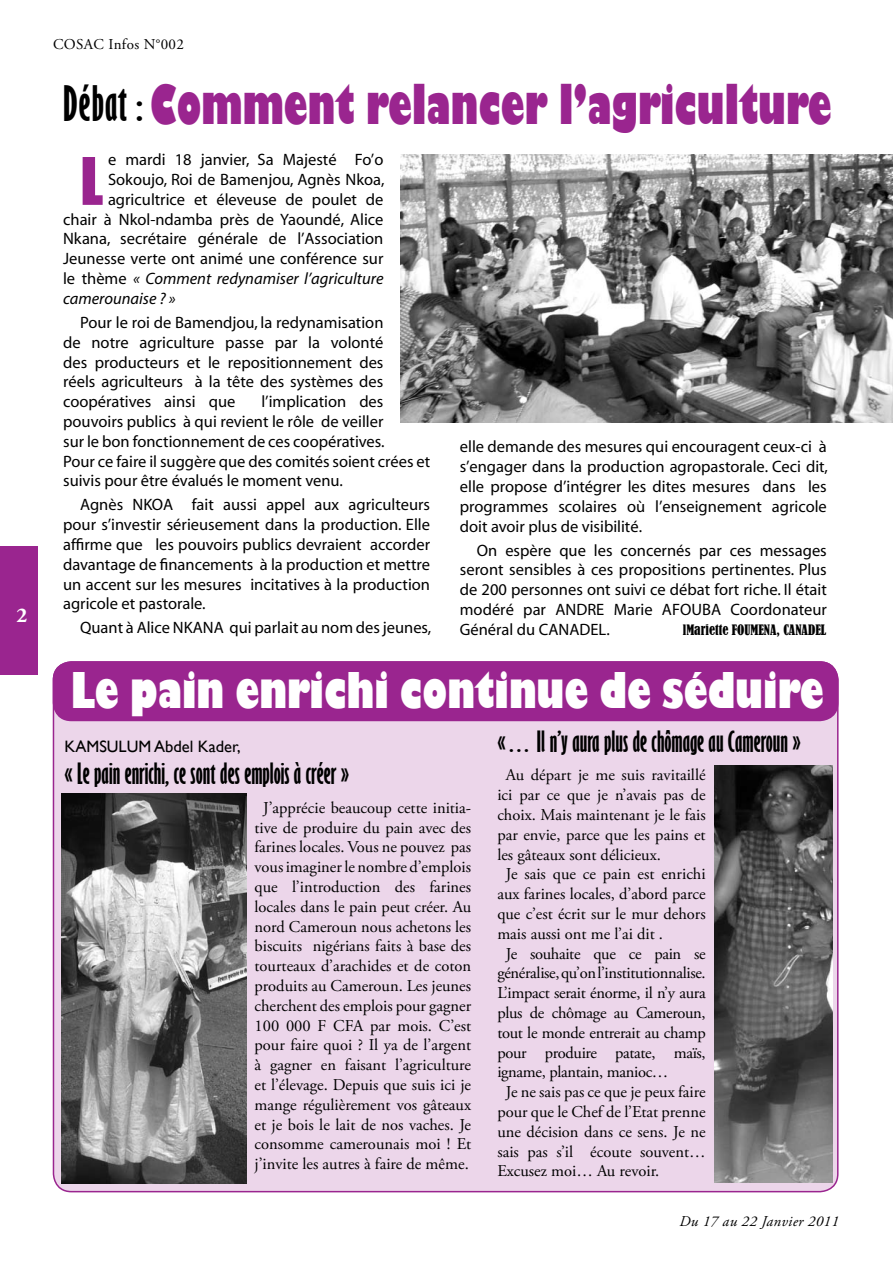
<style>
.page{position:relative;width:893px;height:1263px;background:#fff}
.page>*{position:absolute;margin:0;border:0;box-sizing:border-box;transform-origin:0 0}
.t1{font:60.6px "Impact";color:#9a258f}
.t2{font:800 52.5px "Gill Sans";color:#9a258f;scale:.65 1}
.t3{font:800 48px "Gill Sans";color:#fff;scale:.72 1}
.t4{font:700 extra-condensed 45px "Gill Sans";letter-spacing:.025em;color:#000}
.t5{font:700 extra-condensed 27px "Gill Sans";color:#000}
.t6{font:700 21px "Adobe Garamond Pro";color:#fff}
.t7{font:16.5px/19.8px "Myriad";color:#000;text-align:justify}
.t8{font:16.5px/19.8px "Adobe Garamond Pro";color:#000;text-align:center}
.t9{font:16.5px "Adobe Garamond Pro";letter-spacing:-.02em;color:#000}
.t10{font:italic 16.5px "Myriad";color:#000}
.t11{font:16.5px "Gill Sans";color:#000}
.t12{font:italic 15px "Adobe Garamond Pro";letter-spacing:.025em;color:#000}
.t13{font:15px "Adobe Garamond Pro";letter-spacing:.025em;color:#000}
.t14{font:condensed 13.5px "Bernard";color:#000}
.s1{font-style:normal}
</style>
<div class="page">
<div style="left:0;top:546px;width:38px;height:129px;background:#9a258f"></div>
<div style="left:53px;top:662px;width:785px;height:530px;background:#ecd6ea;border-radius:18px"></div>
<img style="left:400px;top:155px;width:493px;height:268px">
<div style="left:53px;top:662px;width:785px;height:58px;background:#9a258f;border-radius:18px"></div>
<div style="left:53px;top:661px;width:785px;height:60px;border:2px solid #9a258f;border-radius:18px"></div>
<img style="left:62px;top:794px;width:184px;height:389px">
<img style="left:714px;top:765px;width:119px;height:417px">
<p class="t6" style="left:16px;top:604px;width:12px">2</p>
<p class="t13" style="left:53px;top:35px;width:132px">COSAC Infos N°002</p>
<h3 class="t4" style="left:63px;top:76px;width:81px">Débat :</h3>
<h2 class="t2" style="left:150px;top:72px;width:1051px">Comment relancer l’agriculture</h2>
<h1 class="t1" style="left:80px;top:134px;width:25px">L</h1>
<p class="t7" style="left:108px;top:151px;width:277px">e mardi 18 janvier, Sa Majesté Fo’o</p>
<p class="t7" style="left:108px;top:170px;width:278px">Sokoujo, Roi de Bamenjou, Agnès Nkoa,</p>
<p class="t7" style="left:108px;top:190px;width:277px">agricultrice et éleveuse de poulet de</p>
<p class="t7" style="left:63px;top:210px;width:322px">chair à Nkol-ndamba près de Yaoundé, Alice</p>
<p class="t7" style="left:63px;top:230px;width:322px">Nkana, secrétaire générale de l’Association</p>
<p class="t7" style="left:63px;top:250px;width:322px">Jeunesse verte ont animé une conférence sur</p>
<p class="t10" style="left:63px;top:270px;width:322px"><span class="s1">le thème</span> « Comment redynamiser l’agriculture</p>
<p class="t10" style="left:63px;top:290px;width:114px">camerounaise ? »</p>
<p class="t7" style="left:63px;top:313px;width:322px;text-indent:17px">Pour le roi de Bamendjou, la redynamisation de notre agriculture passe par la volonté des producteurs et le repositionnement des réels agriculteurs à la tête des systèmes des coopératives ainsi que</p>
<p class="t7" style="left:63px;top:392px;width:369px;text-align:left;text-indent:198px">l’implication des pouvoirs publics à qui revient le rôle de veiller<br>sur le bon fonctionnement de ces coopératives.<br>Pour ce faire il suggère que des comités soient crées et suivis pour être évalués le moment venu.</p>
<p class="t7" style="left:63px;top:496px;width:368px;text-indent:17px">Agnès NKOA fait aussi appel aux agriculteurs pour s’investir sérieusement dans la production. Elle affirme que les pouvoirs publics devraient accorder davantage de financements à la production et mettre un accent sur les mesures incitatives à la production agricole et pastorale.</p>
<p class="t7" style="left:80px;top:619px;width:353px">Quant à Alice NKANA qui parlait au nom des jeunes,</p>
<p class="t7" style="left:460px;top:438px;width:370px">elle demande des mesures qui encouragent ceux-ci à s’engager dans la production agropastorale. Ceci dit, elle propose d’intégrer les dites mesures dans les programmes scolaires où l’enseignement agricole doit avoir plus de visibilité.</p>
<p class="t7" style="left:460px;top:541px;width:368px;text-indent:17px">On espère que les concernés par ces messages seront sensibles à ces propositions pertinentes. Plus de 200 personnes ont suivi ce débat fort riche. Il était modéré par ANDRE Marie AFOUBA Coordonateur Général du CANADEL.</p>
<p class="t14" style="left:683px;top:622px;width:145px">lMariette FOUMENA, CANADEL</p>
<h3 class="t3" style="left:71px;top:660px;width:1047px">Le pain enrichi continue de séduire</h3>
<p class="t11" style="left:65px;top:737px;width:177px">KAMSULUM Abdel Kader,</p>
<h3 class="t5" style="left:65px;top:757px;width:286px">« Le pain enrichi, ce sont des emplois à créer »</h3>
<p class="t8" style="left:254px;top:798px;width:218px">J’apprécie beaucoup cette initia&shy;tive de produire du pain avec des farines locales. Vous ne pouvez pas vous imaginer le nombre d’emplois que l’introduction des farines locales dans le pain peut créer. Au nord Cameroun nous achetons les biscuits nigérians faits à base des tourteaux d’arachides et de coton produits au Cameroun. Les jeunes cherchent des emplois pour gagner 100 000 F CFA par mois. C’est pour faire quoi ? Il ya de l’argent à gagner en faisant l’agriculture et l’élevage. Depuis que suis ici je mange régulièrement vos gâteaux et je bois le lait de nos vaches. Je consomme camerounais moi ! Et j’invite les autres à faire de même.</p>
<h3 class="t5" style="left:497px;top:725px;width:305px">«… Il n’y aura plus de chômage au Cameroun »</h3>
<p class="t8" style="left:506px;top:766px;width:201px">Au départ je me suis ravitaillé</p>
<p class="t8" style="left:497px;top:785px;width:210px">ici par ce que je n’avais pas de</p>
<p class="t8" style="left:497px;top:805px;width:210px">choix. Mais maintenant je le fais</p>
<p class="t8" style="left:497px;top:825px;width:210px">par envie, parce que les pains et</p>
<p class="t8" style="left:497px;top:845px;width:165px">les gâteaux sont délicieux.</p>
<p class="t8" style="left:506px;top:865px;width:201px">Je sais que ce pain est enrichi</p>
<p class="t8" style="left:497px;top:884px;width:210px">aux farines locales, d’abord parce</p>
<p class="t8" style="left:497px;top:904px;width:210px">que c’est écrit sur le mur dehors</p>
<p class="t8" style="left:497px;top:924px;width:167px">mais aussi ont me l’ai dit .</p>
<p class="t9" style="left:506px;top:943px;width:201px">Je souhaite que ce pain se</p>
<p class="t9" style="left:497px;top:963px;width:210px">généralise, qu’on l’institutionnalise.</p>
<p class="t9" style="left:497px;top:983px;width:210px">L’impact serait énorme, il n’y aura</p>
<p class="t9" style="left:497px;top:1003px;width:210px">plus de chômage au Cameroun,</p>
<p class="t9" style="left:497px;top:1023px;width:210px">tout le monde entrerait au champ</p>
<p class="t9" style="left:497px;top:1042px;width:210px">pour produire patate, maïs,</p>
<p class="t9" style="left:497px;top:1062px;width:173px">igname, plantain, manioc…</p>
<p class="t8" style="left:506px;top:1082px;width:201px">Je ne sais pas ce que je peux faire</p>
<p class="t8" style="left:497px;top:1102px;width:210px">pour que le Chef de l’Etat prenne</p>
<p class="t8" style="left:497px;top:1122px;width:210px">une décision dans ce sens. Je ne</p>
<p class="t8" style="left:497px;top:1142px;width:210px">sais pas s’il écoute souvent…</p>
<p class="t8" style="left:497px;top:1162px;width:163px">Excusez moi… Au revoir.</p>
<p class="t12" style="left:679px;top:1212px;width:161px">Du 17 au 22 Janvier 2011</p>
</div>
